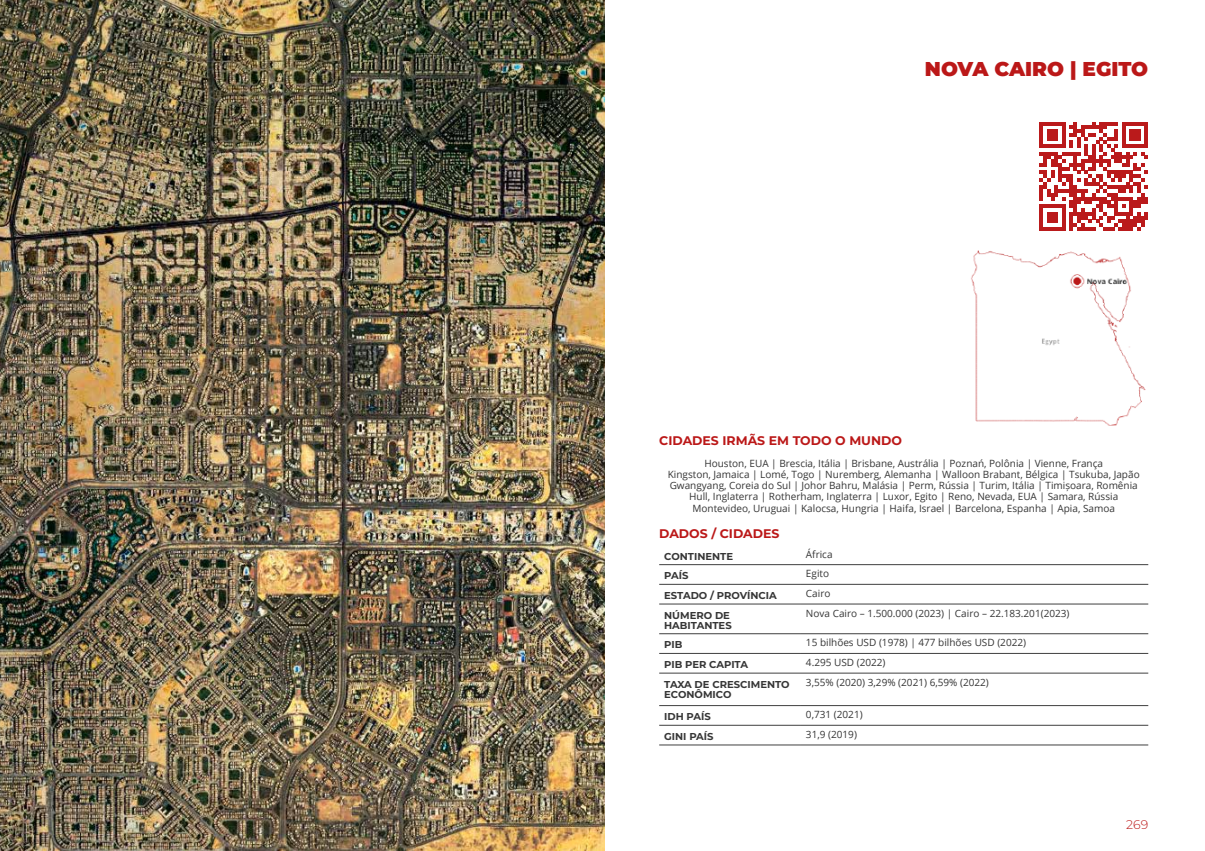
<style>
.page{position:relative;width:1205px;height:851px;background:#fff}
.page>*{position:absolute;margin:0;border:0;box-sizing:border-box;transform-origin:0 0}
.t1{font:900 20px "Montserrat";color:#bb1818}
.t2{font:700 12.5px "Montserrat";color:#bb1818}
.t3{font:300 12.5px "Montserrat";color:#bb1818}
.t4{font:10px/11.2px "Open Sans";color:#363636;text-align:center}
.t5{font:700 10px/10px "Montserrat";color:#363636}
</style>
<div class="page">
<img style="left:0;top:0;width:604px;height:850px">
<svg style="left:1039px;top:122px;width:109px;height:108px"></svg>
<img style="left:971px;top:250px;width:175px;height:175px">
<hr style="left:659px;top:633px;width:142px;height:1px;background:#404040">
<hr style="left:659px;top:653px;width:142px;height:1px;background:#404040">
<hr style="left:659px;top:672px;width:142px;height:1px;background:#404040">
<hr style="left:659px;top:705px;width:142px;height:1px;background:#404040">
<hr style="left:659px;top:725px;width:142px;height:1px;background:#404040">
<hr style="left:801px;top:633px;width:347px;height:1px;background:#404040">
<hr style="left:801px;top:653px;width:347px;height:1px;background:#404040">
<hr style="left:801px;top:672px;width:347px;height:1px;background:#404040">
<hr style="left:801px;top:705px;width:347px;height:1px;background:#404040">
<hr style="left:801px;top:725px;width:347px;height:1px;background:#404040">
<hr style="left:659px;top:564px;width:142px;height:1px;background:#404040">
<hr style="left:659px;top:584px;width:142px;height:1px;background:#404040">
<hr style="left:659px;top:744px;width:142px;height:1px;background:#404040">
<hr style="left:801px;top:564px;width:347px;height:1px;background:#404040">
<hr style="left:801px;top:584px;width:347px;height:1px;background:#404040">
<hr style="left:659px;top:603px;width:142px;height:1px;background:#404040">
<hr style="left:801px;top:603px;width:347px;height:1px;background:#404040">
<hr style="left:801px;top:744px;width:347px;height:1px;background:#404040">
<h1 class="t1" style="left:925px;top:54px;width:225px">NOVA CAIRO | EGITO</h1>
<p class="t2" style="left:659px;top:431px;width:244px">CIDADES IRMÃS EM TODO O MUNDO</p>
<p class="t4" style="left:668px;top:457px;width:473px">Houston, EUA | Brescia, Itália | Brisbane, Austrália | Poznań, Polônia | Vienne, França<br>Kingston, Jamaica | Lomé, Togo | Nuremberg, Alemanha | Walloon Brabant, Bélgica | Tsukuba, Japão Gwangyang, Coreia do Sul | Johor Bahru, Malásia | Perm, Rússia | Turim, Itália | Timișoara, Romênia Hull, Inglaterra | Rotherham, Inglaterra | Luxor, Egito | Reno, Nevada, EUA | Samara, Rússia Montevideo, Uruguai | Kalocsa, Hungria | Haifa, Israel | Barcelona, Espanha | Apia, Samoa</p>
<p class="t2" style="left:659px;top:524px;width:122px">DADOS / CIDADES</p>
<p class="t5" style="left:664px;top:550px;width:70px">CONTINENTE</p>
<p class="t4" style="left:806px;top:548px;width:28px">África</p>
<p class="t5" style="left:664px;top:570px;width:26px">PAÍS</p>
<p class="t4" style="left:806px;top:567px;width:25px">Egito</p>
<p class="t5" style="left:664px;top:590px;width:114px">ESTADO / PROVÍNCIA</p>
<p class="t4" style="left:806px;top:587px;width:26px">Cairo</p>
<p class="t5" style="left:664px;top:609px;width:69px">NÚMERO DE<br>HABITANTES</p>
<p class="t4" style="left:806px;top:607px;width:265px">Nova Cairo – 1.500.000 (2023) | Cairo – 22.183.201(2023)</p>
<p class="t5" style="left:664px;top:639px;width:20px">PIB</p>
<p class="t4" style="left:806px;top:636px;width:222px">15 bilhões USD (1978) | 477 bilhões USD (2022)</p>
<p class="t5" style="left:664px;top:659px;width:85px">PIB PER CAPITA</p>
<p class="t4" style="left:806px;top:656px;width:81px">4.295 USD (2022)</p>
<p class="t5" style="left:664px;top:678px;width:127px">TAXA DE CRESCIMENTO<br>ECONÔMICO</p>
<p class="t4" style="left:806px;top:676px;width:184px">3,55% (2020) 3,29% (2021) 6,59% (2022)</p>
<p class="t5" style="left:664px;top:711px;width:48px">IDH PAÍS</p>
<p class="t4" style="left:806px;top:708px;width:58px">0,731 (2021)</p>
<p class="t5" style="left:664px;top:730px;width:51px">GINI PAÍS</p>
<p class="t4" style="left:806px;top:728px;width:53px">31,9 (2019)</p>
<p class="t3" style="left:1126px;top:815px;width:24px">269</p>
</div>
